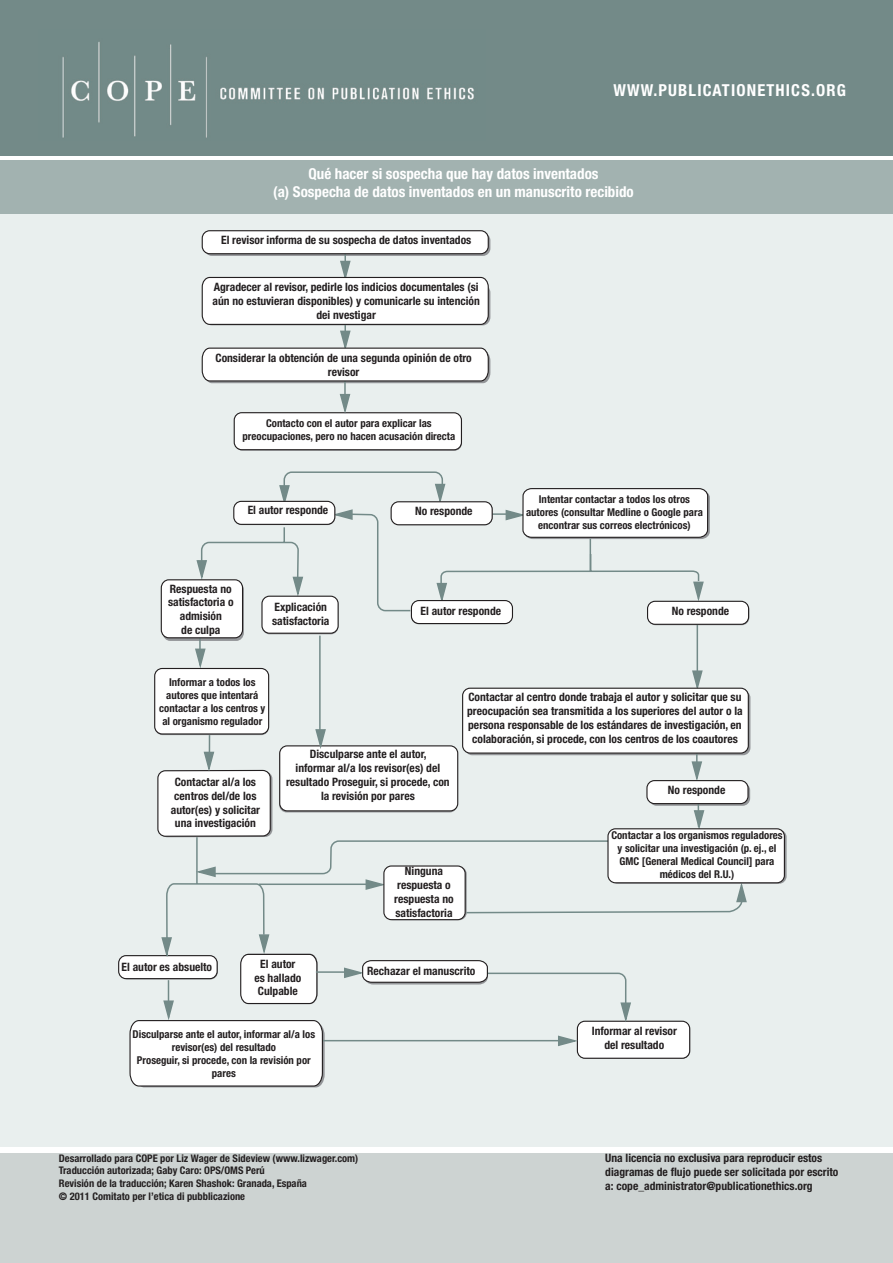
<style>
.page{position:relative;width:893px;height:1263px;background:#fff}
.page>*{position:absolute;margin:0;border:0;box-sizing:border-box;transform-origin:0 0}
.t1{font:700 condensed 16.5px "Helvetica Neue LT Std";letter-spacing:.07em;color:#fff}
.t2{font:700 condensed 15px "Helvetica Neue LT Std";color:#fff}
.t3{font:700 condensed 11.55px/13.8px "Helvetica Neue LT Std";color:#231f20;text-align:center}
.t4{font:700 condensed 10.8px/12.9px "Helvetica Neue LT Std";color:#231f20;text-align:center}
.t5{font:700 condensed 10.5px "Helvetica Neue LT Std";color:#231f20}
</style>
<div class="page">
<div style="left:0;top:0;width:893px;height:156px;background:#738a88"></div>
<div style="left:0;top:160px;width:893px;height:55px;background:#a2b2b0"></div>
<div style="left:0;top:214px;width:893px;height:933px;background:#e9efee"></div>
<div style="left:0;top:1154px;width:893px;height:109px;background:#cdd3d2"></div>
<svg style="left:163px;top:582px;width:81px;height:59px"></svg>
<svg style="left:196px;top:560px;width:4px;height:13px"></svg>
<svg style="left:691px;top:754px;width:12px;height:26px"></svg>
<hr style="left:697px;top:623px;width:1px;height:51px;background:#738a88">
<svg style="left:691px;top:669px;width:13px;height:19px"></svg>
<svg style="left:194px;top:638px;width:13px;height:30px"></svg>
<svg style="left:700px;top:581px;width:5px;height:20px"></svg>
<svg style="left:200px;top:471px;width:500px;height:141px"></svg>
<svg style="left:235px;top:414px;width:227px;height:37px"></svg>
<div style="left:234px;top:413px;width:227px;height:37px;background:#fff;border-radius:8px"></div>
<div style="left:234px;top:412px;width:228px;height:38px;border:1px solid #231f20;border-radius:8px"></div>
<div style="left:262px;top:596px;width:76px;height:37px;background:#fff;border-radius:8px"></div>
<div style="left:261px;top:596px;width:78px;height:38px;border:1px solid #231f20;border-radius:8px"></div>
<div style="left:202px;top:231px;width:286px;height:23px;background:#fff;border-radius:8px"></div>
<div style="left:202px;top:230px;width:287px;height:24px;border:1px solid #231f20;border-radius:8px"></div>
<div style="left:234px;top:501px;width:101px;height:23px;background:#fff;border-radius:8px"></div>
<div style="left:233px;top:501px;width:102px;height:24px;border:1px solid #231f20;border-radius:8px"></div>
<div style="left:119px;top:956px;width:98px;height:23px;background:#fff;border-radius:7px"></div>
<div style="left:118px;top:955px;width:100px;height:24px;border:1px solid #231f20;border-radius:7px"></div>
<div style="left:411px;top:600px;width:101px;height:23px;background:#fff;border-radius:8px"></div>
<div style="left:411px;top:600px;width:102px;height:24px;border:1px solid #231f20;border-radius:8px"></div>
<div style="left:391px;top:502px;width:101px;height:23px;background:#fff;border-radius:8px"></div>
<div style="left:391px;top:501px;width:102px;height:24px;border:1px solid #231f20;border-radius:8px"></div>
<div style="left:648px;top:601px;width:101px;height:23px;background:#fff;border-radius:8px"></div>
<div style="left:647px;top:601px;width:102px;height:24px;border:1px solid #231f20;border-radius:8px"></div>
<div style="left:647px;top:781px;width:101px;height:23px;background:#fff;border-radius:8px"></div>
<div style="left:646px;top:780px;width:103px;height:24px;border:1px solid #231f20;border-radius:8px"></div>
<div style="left:280px;top:746px;width:178px;height:65px;background:#fff;border-radius:8px"></div>
<div style="left:279px;top:745px;width:179px;height:66px;border:1px solid #231f20;border-radius:8px"></div>
<svg style="left:492px;top:487px;width:218px;height:52px"></svg>
<div style="left:161px;top:580px;width:82px;height:58px;background:#fff;border-radius:8px"></div>
<div style="left:161px;top:579px;width:82px;height:59px;border:1px solid #231f20;border-radius:8px"></div>
<div style="left:158px;top:770px;width:112px;height:66px;background:#fff;border-radius:8px"></div>
<div style="left:157px;top:770px;width:114px;height:67px;border:1px solid #231f20;border-radius:8px"></div>
<div style="left:463px;top:688px;width:285px;height:65px;background:#fff;border-radius:8px"></div>
<div style="left:462px;top:688px;width:287px;height:66px;border:1px solid #231f20;border-radius:8px"></div>
<svg style="left:314px;top:729px;width:13px;height:20px"></svg>
<div style="left:155px;top:668px;width:114px;height:66px;background:#fff;border-radius:8px"></div>
<div style="left:154px;top:668px;width:115px;height:66px;border:1px solid #231f20;border-radius:8px"></div>
<svg style="left:203px;top:735px;width:12px;height:37px"></svg>
<hr style="left:319px;top:636px;width:2px;height:95px;background:#738a88">
<svg style="left:201px;top:254px;width:289px;height:163px"></svg>
<img style="left:62px;top:42px;width:412px;height:96px">
<hr style="left:590px;top:539px;width:1px;height:33px;background:#738a88">
<div style="left:608px;top:829px;width:176px;height:54px;background:#fff;border-radius:8px"></div>
<div style="left:607px;top:828px;width:178px;height:55px;border:1px solid #231f20;border-radius:8px"></div>
<svg style="left:129px;top:803px;width:619px;height:284px"></svg>
<p class="t1" style="left:613px;top:80px;width:234px">WWW.PUBLICATIONETHICS.ORG</p>
<p class="t2" style="left:308px;top:165px;width:292px">Qué hacer si sospecha que hay datos inventados</p>
<p class="t2" style="left:273px;top:183px;width:362px">(a) Sospecha de datos inventados en un manuscrito recibido</p>
<p class="t3" style="left:221px;top:233px;width:252px">El revisor informa de su sospecha de datos inventados</p>
<p class="t3" style="left:213px;top:280px;width:269px">Agradecer al revisor, pedirle los indicios documentales (si aún no estuvieran disponibles) y comunicarle su intención dei nvestigar</p>
<p class="t3" style="left:215px;top:351px;width:258px">Considerar la obtención de una segunda opinión de otro revisor</p>
<p class="t4" style="left:242px;top:416px;width:214px">Contacto con el autor para explicar las preocupaciones, pero no hacen acusación directa</p>
<p class="t3" style="left:248px;top:503px;width:82px">El autor responde</p>
<p class="t3" style="left:415px;top:504px;width:59px">No responde</p>
<p class="t3" style="left:170px;top:581px;width:63px">Respuesta no</p>
<p class="t3" style="left:168px;top:595px;width:67px">satisfactoria o admisión</p>
<p class="t3" style="left:181px;top:623px;width:41px">de culpa</p>
<p class="t3" style="left:274px;top:600px;width:54px">Explicación</p>
<p class="t3" style="left:272px;top:614px;width:59px">satisfactoria</p>
<p class="t3" style="left:421px;top:604px;width:82px">El autor responde</p>
<p class="t4" style="left:539px;top:493px;width:153px">Intentar contactar a todos los otros</p>
<p class="t4" style="left:526px;top:506px;width:178px">autores (consultar Medline o Google para</p>
<p class="t4" style="left:538px;top:519px;width:154px">encontrar sus correos electrónicos)</p>
<p class="t3" style="left:672px;top:604px;width:59px">No responde</p>
<p class="t4" style="left:169px;top:675px;width:88px">Informar a todos los</p>
<p class="t4" style="left:166px;top:688px;width:94px">autores que intentará</p>
<p class="t4" style="left:159px;top:701px;width:108px;text-align:left">contactar a los centros y al organismo regulador</p>
<p class="t3" style="left:171px;top:775px;width:91px">Contactar al/a los centros del/de los autor(es) y solicitar</p>
<p class="t3" style="left:175px;top:816px;width:82px">una investigación</p>
<p class="t3" style="left:310px;top:747px;width:118px">Disculparse ante el autor,</p>
<p class="t3" style="left:286px;top:761px;width:165px">informar al/a los revisor(es) del resultado Proseguir, si procede, con</p>
<p class="t3" style="left:321px;top:789px;width:95px">la revisión por pares</p>
<p class="t3" style="left:394px;top:864px;width:61px">Ninguna respuesta o respuesta no satisfactoria</p>
<p class="t3" style="left:467px;top:690px;width:277px;text-align:justify">Contactar al centro donde trabaja el autor y solicitar que su preocupación sea transmitida a los superiores del autor o la persona responsable de los estándares de investigación, en</p>
<p class="t3" style="left:472px;top:732px;width:267px">colaboración, si procede, con los centros de los coautores</p>
<p class="t3" style="left:668px;top:783px;width:59px">No responde</p>
<p class="t4" style="left:611px;top:828px;width:173px">Contactar a los organismos reguladores y solicitar una investigación (p. ej., el GMC [General Medical Council] para médicos del R.U.)</p>
<p class="t3" style="left:122px;top:960px;width:92px">El autor es absuelto</p>
<p class="t3" style="left:254px;top:956px;width:48px">El autor es hallado<br>Culpable</p>
<p class="t4" style="left:133px;top:1028px;width:184px">Disculparse ante el autor, informar al/a los</p>
<p class="t4" style="left:172px;top:1041px;width:106px">revisor(es) del resultado</p>
<p class="t4" style="left:137px;top:1054px;width:175px">Proseguir, si procede, con la revisión por</p>
<p class="t4" style="left:212px;top:1067px;width:25px">pares</p>
<p class="t3" style="left:367px;top:963px;width:110px">Rechazar el manuscrito</p>
<p class="t5" style="left:59px;top:1151px;width:301px">Desarrollado para COPE por Liz Wager de Sideview (www.lizwager.com)</p>
<p class="t5" style="left:59px;top:1164px;width:207px">Traducción autorizada; Gaby Caro: OPS/OMS Perú</p>
<p class="t5" style="left:59px;top:1177px;width:250px">Revisión de la traducción; Karen Shashok: Granada, España</p>
<p class="t5" style="left:59px;top:1189px;width:188px">© 2011 Comitato per l’etica di pubblicazione</p>
<p class="t3" style="left:592px;top:1024px;width:87px">Informar al revisor</p>
<p class="t3" style="left:604px;top:1038px;width:61px">del resultado</p>
<p class="t3" style="left:605px;top:1151px;width:235px;text-align:left">Una licencia no exclusiva para reproducir estos diagramas de flujo puede ser solicitada por escrito a: cope_administrator@publicationethics.org</p>
</div>
